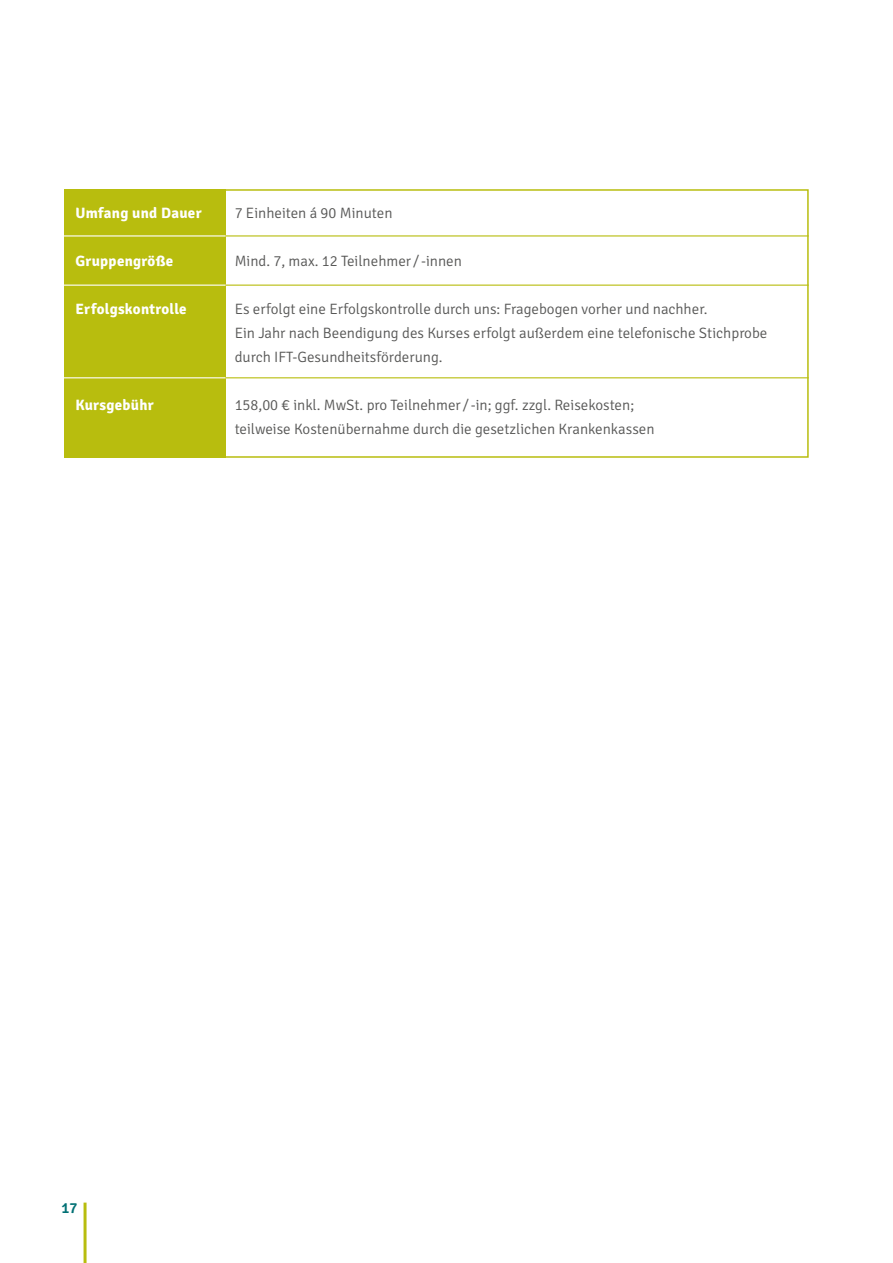
<style>
.page{position:relative;width:893px;height:1263px;background:#fff}
.page>*{position:absolute;margin:0;border:0;box-sizing:border-box;transform-origin:0 0}
.t1{font:300 15px/24px "Signika";color:#575756}
.t2{font:700 15px "Signika";letter-spacing:.02em;color:#fff}
.t3{font:600 15px "Signika";color:#007074}
</style>
<div class="page">
<hr style="left:84px;top:1202px;width:3px;height:61px;background:#b8bd0e">
<div style="left:213px;top:189px;width:596px;height:269px;border:2px solid #b8bd0e"></div>
<div style="left:64px;top:189px;width:161px;height:269px;background:#b8bd0e"></div>
<hr style="left:63px;top:235px;width:173px;height:1px;background:#fff">
<hr style="left:225px;top:235px;width:584px;height:1px;background:#b8bd0e">
<hr style="left:63px;top:285px;width:173px;height:1px;background:#fff">
<hr style="left:225px;top:285px;width:584px;height:1px;background:#b8bd0e">
<hr style="left:63px;top:377px;width:173px;height:1px;background:#fff">
<hr style="left:225px;top:377px;width:584px;height:1px;background:#b8bd0e">
<p class="t2" style="left:75px;top:204px;width:128px">Umfang und Dauer</p>
<p class="t2" style="left:75px;top:252px;width:99px">Gruppengröße</p>
<p class="t2" style="left:75px;top:300px;width:113px">Erfolgskontrolle</p>
<p class="t2" style="left:75px;top:396px;width:80px">Kursgebühr</p>
<p class="t1" style="left:235px;top:201px;width:159px">7 Einheiten á 90 Minuten</p>
<p class="t1" style="left:235px;top:249px;width:229px">Mind. 7, max. 12 Teilnehmer / -innen</p>
<p class="t1" style="left:235px;top:297px;width:534px">Es erfolgt eine Erfolgskontrolle durch uns: Fragebogen vorher und nachher.<br>Ein Jahr nach Beendigung des Kurses erfolgt außerdem eine telefonische Stichprobe durch IFT-Gesundheitsförderung.</p>
<p class="t1" style="left:235px;top:393px;width:421px">158,00 € inkl. MwSt. pro Teilnehmer / -in; ggf. zzgl. Reisekosten; teilweise Kostenübernahme durch die gesetzlichen Krankenkassen</p>
<p class="t3" style="left:61px;top:1199px;width:17px">17</p>
</div>
